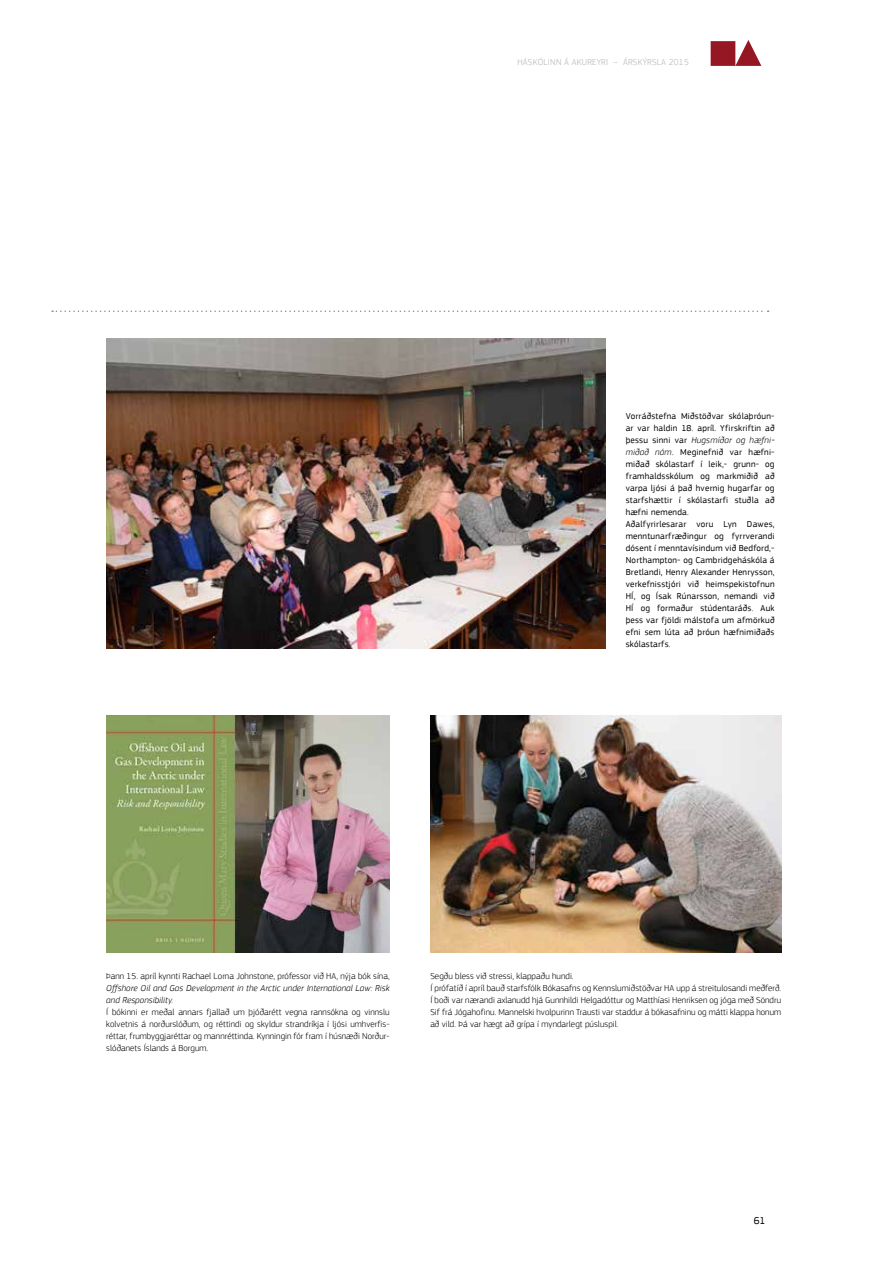
<style>
.page{position:relative;width:893px;height:1263px;background:#fff}
.page>*{position:absolute;margin:0;border:0;box-sizing:border-box;transform-origin:0 0}
.t1{font:10.5px "PF Square Sans Pro";color:#000}
.t2{font:300 9px/12px "PF Square Sans Pro";letter-spacing:.01em;color:#000;text-align:justify}
.t3{font:9px/12px "PF Square Sans Pro";letter-spacing:.025em;color:#000}
.t4{font:italic 300 9px/12px "PF Square Sans Pro";letter-spacing:.01em;color:#000}
.t5{font:300 9px "PF Square Sans Pro";letter-spacing:.025em;color:#b1b3b4}
.s1{font-weight:300;font-style:italic}
</style>
<div class="page">
<svg style="left:711px;top:40px;width:50px;height:26px"></svg>
<svg style="left:52px;top:311px;width:717px;height:1px"></svg>
<img style="left:106px;top:338px;width:500px;height:310px">
<img style="left:106px;top:716px;width:284px;height:236px">
<img style="left:430px;top:716px;width:351px;height:236px">
<p class="t5" style="left:517px;top:57px;width:173px">HÁSKÓLINN Á AKUREYRI – ÁRSKÝRSLA 2015</p>
<p class="t3" style="left:626px;top:410px;width:150px">Vorráðstefna Miðstöðvar skólaþróun&shy;ar var haldin 18. apríl. Yfirskriftin að þessu sinni var <span class="s1">Hugsmíðar og hæfni&shy;miðað nám</span>. Meginefnið var hæfni&shy;miðað skólastarf í leik,- grunn- og framhaldsskólum og markmiðið að varpa ljósi á það hvernig hugarfar og starfshættir í skólastarfi stuðla að hæfni nemenda.<br>Aðalfyrirlesarar voru Lyn Dawes, menntunarfræðingur og fyrrverandi dósent í menntavísindum við Bedford,- Northampton- og Cambridgeháskóla á Bretlandi, Henry Alexander Henrysson, verkefnisstjóri við heimspekistofnun HÍ, og Ísak Rúnarsson, nemandi við HÍ og formaður stúdentaráðs. Auk þess var fjöldi málstofa um afmörkuð efni sem lúta að þróun hæfnimiðaðs skólastarfs.</p>
<p class="t2" style="left:106px;top:970px;width:285px">Þann 15. apríl kynnti Rachael Lorna Johnstone, prófessor við HA, nýja bók sína,</p>
<p class="t4" style="left:106px;top:982px;width:285px">Offshore Oil and Gas Development in the Arctic under International Law: Risk and Responsibility.</p>
<p class="t2" style="left:106px;top:1006px;width:285px">Í bókinni er meðal annars fjallað um þjóðarétt vegna rannsókna og vinnslu kolvetnis á norðurslóðum, og réttindi og skyldur strandríkja í ljósi umhverfis&shy;réttar, frumbyggjaréttar og mannréttinda. Kynningin fór fram í húsnæði Norður&shy;slóðanets Íslands á Borgum.</p>
<p class="t2" style="left:430px;top:970px;width:352px;text-align:left">Segðu bless við stressi, klappaðu hundi.<br>Í prófatíð í apríl bauð starfsfólk Bókasafns og Kennslumiðstöðvar HA upp á streitulosandi meðferð.<br>Í boði var nærandi axlanudd hjá Gunnhildi Helgadóttur og Matthíasi Henriksen og jóga með Söndru Sif frá Jógahofinu. Mannelski hvolpurinn Trausti var staddur á bókasafninu og mátti klappa honum að vild. Þá var hægt að grípa í myndarlegt púsluspil.</p>
<p class="t1" style="left:754px;top:1214px;width:13px">61</p>
</div>
